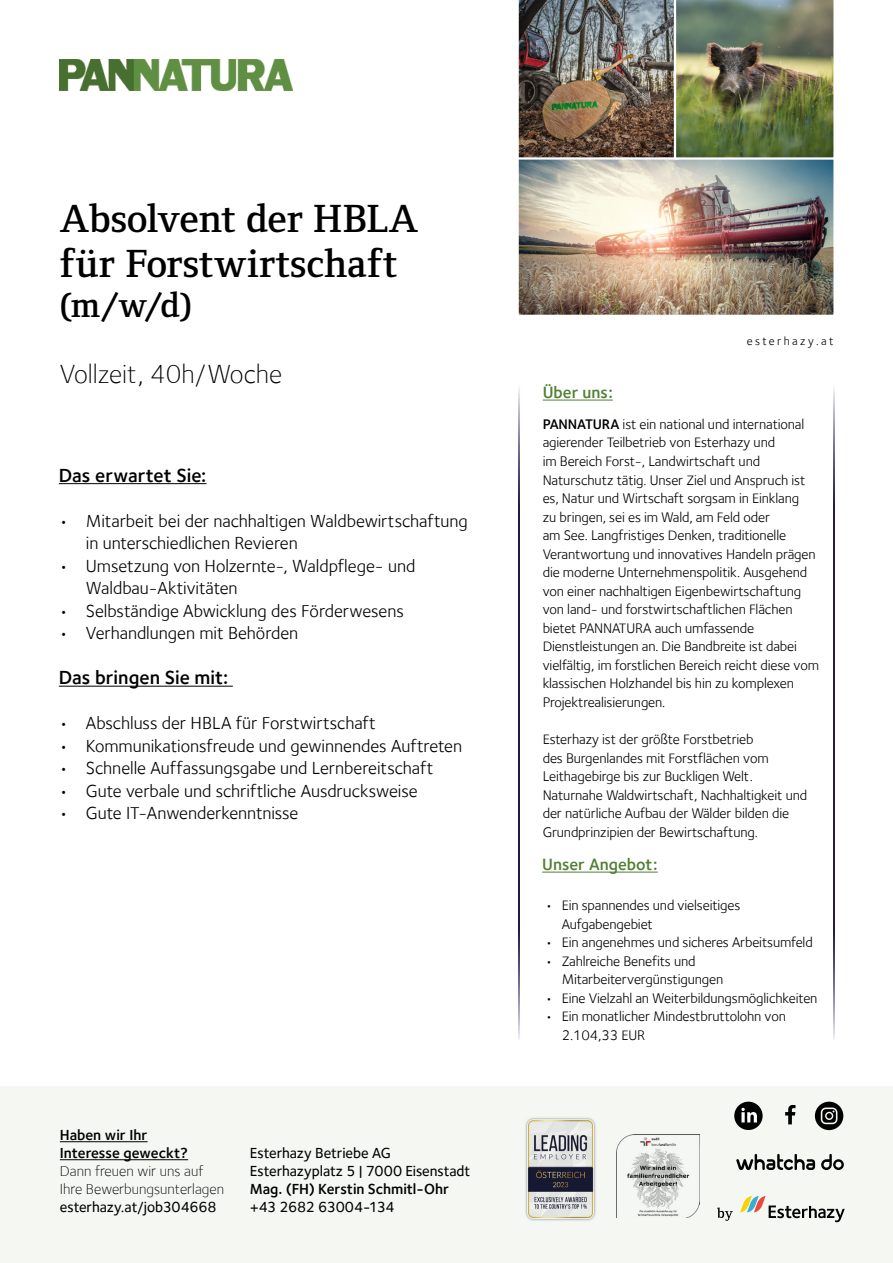
<style>
.page{position:relative;width:893px;height:1263px;background:#fff}
.page>*{position:absolute;margin:0;border:0;box-sizing:border-box;transform-origin:0 0}
.t1{font:40.5px/45px "Foundry Form Serif Demi EHZY";color:#000}
.t2{font:36px "Foundry Form Serif Demi EHZY";color:#000}
.t3{font:300 27px "Foundry Sterling";color:#000}
.t4{font:600 19.5px "Foundry Sterling";color:#000}
.t5{font:18px/22.5px "Foundry Sterling";letter-spacing:-.005em;color:#000}
.t6{font:600 16.8px "Foundry Sterling";color:#4f8033}
.t7{font:500 15px/18px "Foundry Sterling";letter-spacing:-.005em;color:#000}
.t8{font:600 15px/18px "Foundry Sterling";color:#000}
.t9{font:300 15px/18px "Foundry Sterling";color:#000}
.t10{font:500 15px "Foundry Sterling";letter-spacing:-.03em;color:#000}
.t11{font:14.4px/18.6px "Foundry Sterling";letter-spacing:-.01em;color:#000}
.t12{font:12px "Foundry Sterling";letter-spacing:.2em;color:#000}
.s1{font-weight:600}
</style>
<div class="page">
<div style="left:0;top:1086px;width:893px;height:177px;background:#f5f7f3"></div>
<svg style="left:518px;top:388px;width:1px;height:652px"></svg>
<svg style="left:833px;top:388px;width:2px;height:652px"></svg>
<hr style="left:542px;top:872px;width:116px;height:1px;background:#4f8033">
<hr style="left:59px;top:483px;width:147px;height:1px;background:#000">
<hr style="left:59px;top:686px;width:174px;height:1px;background:#000">
<img style="left:60px;top:60px;width:233px;height:31px">
<img style="left:518px;top:161px;width:316px;height:154px">
<img style="left:518px;top:0;width:316px;height:161px">
<hr style="left:543px;top:400px;width:70px;height:1px;background:#4f8033">
<hr style="left:60px;top:1141px;width:88px;height:1px;background:#000">
<hr style="left:60px;top:1159px;width:128px;height:1px;background:#000">
<img style="left:525px;top:1117px;width:71px;height:104px">
<svg style="left:785px;top:1105px;width:10px;height:19px"></svg>
<div style="left:734px;top:1102px;width:29px;height:28px;background:#000;border-radius:50%"></div>
<svg style="left:741px;top:1108px;width:16px;height:14px"></svg>
<svg style="left:815px;top:1102px;width:28px;height:28px"></svg>
<svg style="left:736px;top:1154px;width:79px;height:16px"></svg>
<svg style="left:821px;top:1154px;width:23px;height:16px"></svg>
<svg style="left:717px;top:1207px;width:16px;height:14px"></svg>
<svg style="left:740px;top:1196px;width:105px;height:26px"></svg>
<img style="left:616px;top:1134px;width:84px;height:84px">
<h1 class="t1" style="left:60px;top:196px;width:360px">Absolvent der HBLA für Forstwirtschaft</h1>
<h2 class="t2" style="left:60px;top:285px;width:134px">(m/w/d)</h2>
<h3 class="t3" style="left:60px;top:359px;width:224px">Vollzeit, 40h/Woche</h3>
<h3 class="t4" style="left:59px;top:464px;width:149px">Das erwartet Sie:</h3>
<p class="t5" style="left:86px;top:509px;width:384px;text-indent:-27px">• Mitarbeit bei der nachhaltigen Waldbewirtschaftung in unterschiedlichen Revieren</p>
<p class="t5" style="left:86px;top:554px;width:331px;text-indent:-27px">• Umsetzung von Holzernte-, Waldpflege- und<br>Waldbau-Aktivitäten</p>
<p class="t5" style="left:59px;top:599px;width:347px">• Selbständige Abwicklung des Förderwesens</p>
<p class="t5" style="left:59px;top:622px;width:241px">• Verhandlungen mit Behörden</p>
<h3 class="t4" style="left:59px;top:666px;width:171px">Das bringen Sie mit:</h3>
<p class="t5" style="left:59px;top:712px;width:319px">• Abschluss der HBLA für Forstwirtschaft</p>
<p class="t5" style="left:59px;top:734px;width:405px">• Kommunikationsfreude und gewinnendes Auftreten</p>
<p class="t5" style="left:59px;top:757px;width:376px">• Schnelle Auffassungsgabe und Lernbereitschaft</p>
<p class="t5" style="left:59px;top:779px;width:360px">• Gute verbale und schriftliche Ausdrucksweise</p>
<p class="t5" style="left:59px;top:802px;width:241px">• Gute IT-Anwenderkenntnisse</p>
<p class="t8" style="left:60px;top:1126px;width:130px">Haben wir Ihr<br>Interesse geweckt?</p>
<p class="t9" style="left:60px;top:1162px;width:166px">Dann freuen wir uns auf<br>Ihre Bewerbungsunterlagen</p>
<p class="t7" style="left:60px;top:1198px;width:158px">esterhazy.at/job304668</p>
<p class="t7" style="left:250px;top:1144px;width:222px">Esterhazy Betriebe AG<br>Esterhazyplatz 5 | 7000 Eisenstadt</p>
<p class="t8" style="left:250px;top:1180px;width:201px">Mag. (FH) Kerstin Schmitl-Ohr</p>
<p class="t10" style="left:250px;top:1198px;width:146px">+43 2682 63004-134</p>
<p class="t12" style="left:747px;top:334px;width:88px">esterhazy.at</p>
<p class="t6" style="left:543px;top:383px;width:72px">Über uns:</p>
<p class="t11" style="left:543px;top:415px;width:278px"><span class="s1">PANNATURA</span> ist ein national und international agierender Teilbetrieb von Esterhazy und<br>im Bereich Forst-, Landwirtschaft und Naturschutz tätig. Unser Ziel und Anspruch ist es, Natur und Wirtschaft sorgsam in Einklang<br>zu bringen, sei es im Wald, am Feld oder<br>am See. Langfristiges Denken, traditionelle Verantwortung und innovatives Handeln prägen die moderne Unternehmenspolitik. Ausgehend von einer nachhaltigen Eigenbewirtschaftung von land- und forstwirtschaftlichen Flächen bietet PANNATURA auch umfassende Dienstleistungen an. Die Bandbreite ist dabei vielfältig, im forstlichen Bereich reicht diese vom klassischen Holzhandel bis hin zu komplexen Projektrealisierungen.</p>
<p class="t11" style="left:543px;top:730px;width:266px">Esterhazy ist der größte Forstbetrieb<br>des Burgenlandes mit Forstflächen vom Leithagebirge bis zur Buckligen Welt.<br>Naturnahe Waldwirtschaft, Nachhaltigkeit und der natürliche Aufbau der Wälder bilden die Grundprinzipien der Bewirtschaftung.</p>
<p class="t6" style="left:542px;top:855px;width:117px">Unser Angebot:</p>
<p class="t11" style="left:562px;top:896px;width:180px;text-indent:-17px">• Ein spannendes und vielseitiges<br>Aufgabengebiet</p>
<p class="t11" style="left:545px;top:933px;width:269px">• Ein angenehmes und sicheres Arbeitsumfeld</p>
<p class="t11" style="left:562px;top:951px;width:163px;text-indent:-17px">• Zahlreiche Benefits und<br>Mitarbeitervergünstigungen</p>
<p class="t11" style="left:545px;top:989px;width:274px">• Eine Vielzahl an Weiterbildungsmöglichkeiten</p>
<p class="t11" style="left:562px;top:1007px;width:226px;text-indent:-17px">• Ein monatlicher Mindestbruttolohn von<br>2.104,33 EUR</p>
</div>
